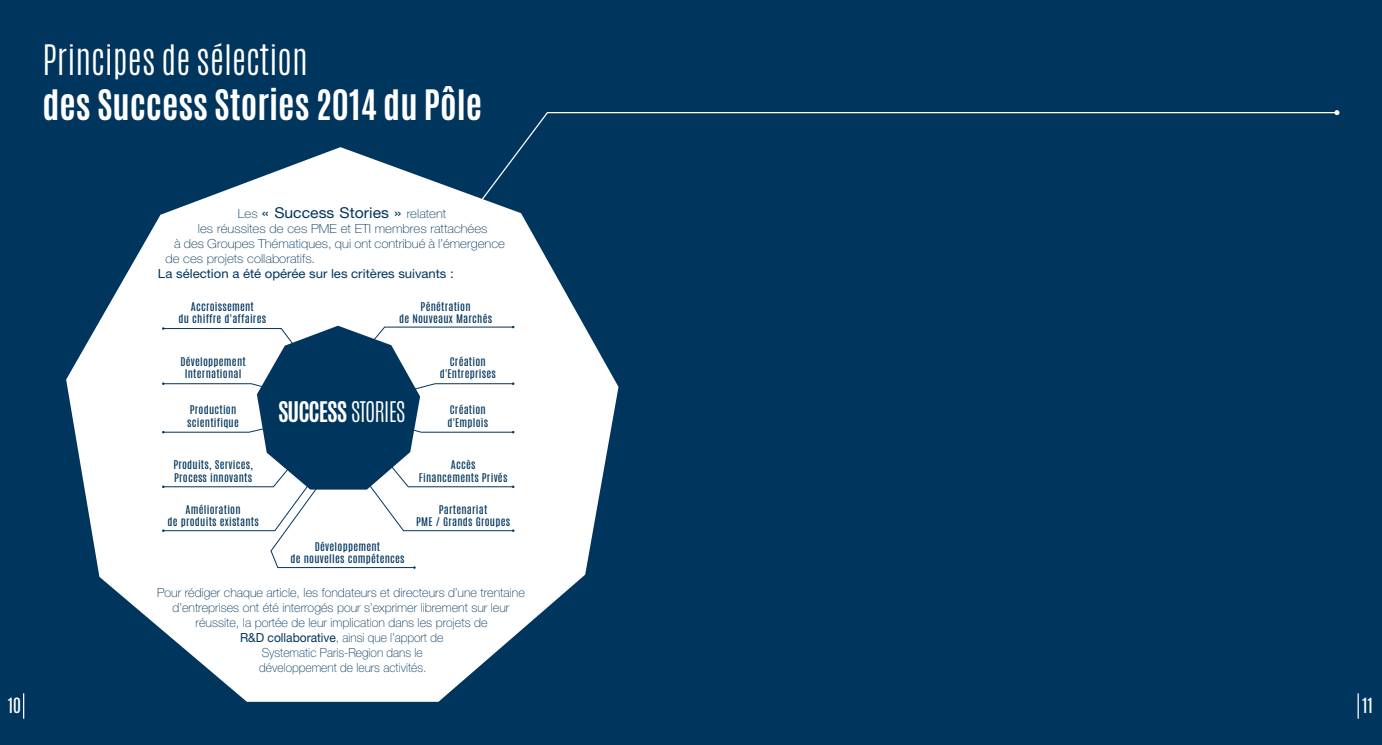
<style>
.page{position:relative;width:1382px;height:745px;background:#fff}
.page>*{position:absolute;margin:0;border:0;box-sizing:border-box;transform-origin:0 0}
.t1{font:700 35px "Antonio";color:#fff}
.t2{font:300 35px "Antonio";color:#fff}
.t3{font:700 23.75px "Antonio";letter-spacing:-.04em;color:#fff}
.t4{font:17.5px "Antonio";color:#fff}
.t5{font:15px "Helvetica Neue CE";color:#00365e;scale:1.05 1}
.t6{font:100 12.5px/15px "Helvetica Neue";color:#00365e;text-align:center}
.t7{font:100 12.5px "Helvetica Neue";color:#00365e;scale:1.05 1}
.t8{font:12.5px "Helvetica Neue CE";color:#00365e;scale:1.05 1}
.t9{font:10px/12.4px "Antonio";letter-spacing:.02em;color:#00365e;text-align:center;scale:1.11 1}
.s1{font-family:"Helvetica Neue";font-weight:100;font-size:12.5px}
.s2{color:#fff}
.s3{font-weight:300}
.s4{font-family:"Helvetica Neue CE";font-weight:400}
</style>
<div class="page">
<div style="left:0;top:0;width:1382px;height:744px;background:#00365e"></div>
<svg style="left:23px;top:693px;width:1px;height:25px"></svg>
<hr style="left:1357px;top:693px;width:2px;height:25px;background:#fff">
<svg style="left:521px;top:112px;width:817px;height:278px"></svg>
<svg style="left:1334px;top:110px;width:5px;height:5px"></svg>
<svg style="left:66px;top:147px;width:552px;height:554px;fill:#fff"></svg>
<svg style="left:162px;top:325px;width:352px;height:243px"></svg>
<h1 class="t2" style="left:43px;top:35px;width:267px">Principes de sélection</h1>
<h1 class="t1" style="left:43px;top:79px;width:441px">des Success Stories 2014 du Pôle</h1>
<h3 class="t5" style="left:238px;top:203px;width:200px"><span class="s1">Les</span> « Success Stories » <span class="s1">relatent</span></h3>
<p class="t7" style="left:198px;top:221px;width:277px">les réussites de ces PME et ETI membres rattachées</p>
<p class="t7" style="left:174px;top:236px;width:317px">à des Groupes Thématiques, qui ont contribué à l’émergence</p>
<p class="t7" style="left:165px;top:251px;width:144px">de ces projets collaboratifs.</p>
<p class="t8" style="left:158px;top:266px;width:294px">La sélection a été opérée sur les critères suivants :<span class="s2">ré</span></p>
<p class="t9" style="left:179px;top:300px;width:80px">Accroissement<br>du chiffre d'affaires</p>
<p class="t9" style="left:399px;top:300px;width:85px">Pénétration<br>de Nouveaux Marchés</p>
<p class="t9" style="left:180px;top:355px;width:60px">Développement<br>International</p>
<p class="t9" style="left:440px;top:355px;width:52px">Création d'Entreprises</p>
<p class="t9" style="left:187px;top:403px;width:48px;text-align:left">Production scientifique</p>
<h2 class="t3" style="left:278px;top:394px;width:129px">SUCCESS <span class="s3">STORIES</span></h2>
<p class="t9" style="left:447px;top:403px;width:38px;text-align:left">Création d'Emplois</p>
<p class="t9" style="left:173px;top:458px;width:73px;text-align:left">Produits, Services,<br>Process innovants</p>
<p class="t9" style="left:419px;top:458px;width:81px">Accès<br>Financements Privés</p>
<p class="t9" style="left:167px;top:503px;width:84px">Amélioration<br>de produits existants</p>
<p class="t9" style="left:416px;top:503px;width:86px">Partenariat<br>PME / Grands Groupes</p>
<p class="t9" style="left:290px;top:540px;width:104px">Développement<br>de nouvelles compétences</p>
<p class="t6" style="left:157px;top:584px;width:369px">Pour rédiger chaque article, les fondateurs et directeurs d’une trentaine d’entreprises ont été interrogés pour s’exprimer librement sur leur réussite, la portée de leur implication dans les projets de<br><span class="s4">R&amp;D collaborative</span>, ainsi que l’apport de<br>Systematic Paris-Region dans le<br>développement de leurs activités.</p>
<h3 class="t4" style="left:8px;top:692px;width:15px">10</h3>
<h3 class="t4" style="left:1362px;top:692px;width:13px">11</h3>
</div>
